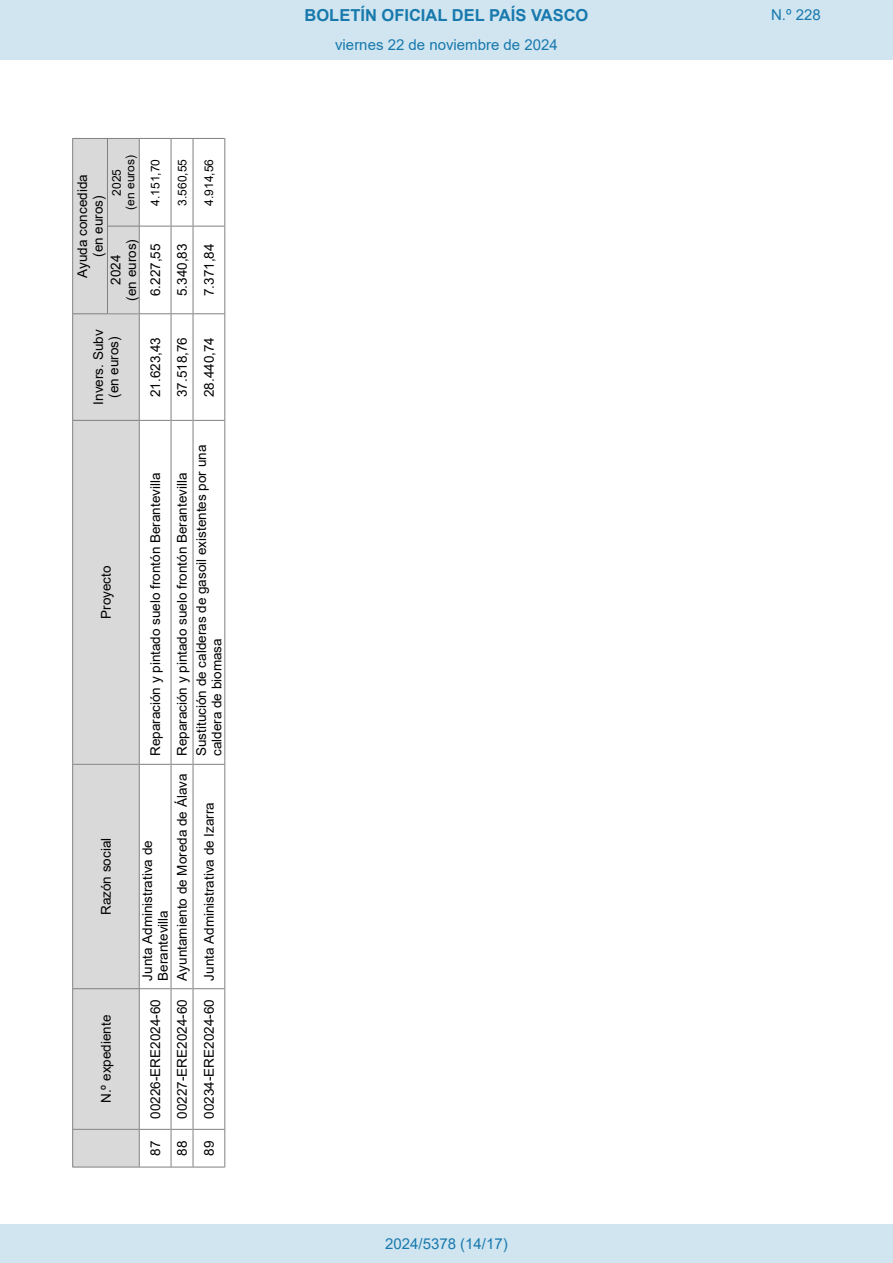
<style>
.page{position:relative;width:893px;height:1263px;background:#fff}
.page>*{position:absolute;margin:0;border:0;box-sizing:border-box;transform-origin:0 0}
.t1{font:700 16.5px "Arial";color:#1879ad}
.Paginacion_Centro{font:15px "Arial";color:#1879ad}
.t2{font:13.5px/15.5px "Arial";color:#000;text-align:center}
.t3{font:12px/13.8px "Arial";color:#000;text-align:center}
</style>
<div class="page">
<div style="left:73px;top:139px;width:34px;height:174px;background:#d9d9d9"></div>
<div style="left:73px;top:1130px;width:66px;height:37px;background:#d9d9d9"></div>
<div style="left:73px;top:989px;width:66px;height:140px;background:#d9d9d9"></div>
<div style="left:73px;top:765px;width:66px;height:223px;background:#d9d9d9"></div>
<div style="left:73px;top:421px;width:66px;height:343px;background:#d9d9d9"></div>
<div style="left:73px;top:314px;width:66px;height:106px;background:#d9d9d9"></div>
<div style="left:108px;top:226px;width:31px;height:87px;background:#d9d9d9"></div>
<div style="left:108px;top:139px;width:31px;height:87px;background:#d9d9d9"></div>
<hr style="left:73px;top:1167px;width:151px;height:1px;background:#808080">
<hr style="left:73px;top:1129px;width:66px;height:1px;background:#808080">
<hr style="left:140px;top:1129px;width:31px;height:1px;background:#808080">
<svg style="left:172px;top:1129px;width:21px;height:1px"></svg>
<hr style="left:193px;top:1129px;width:31px;height:1px;background:#808080">
<hr style="left:73px;top:988px;width:66px;height:1px;background:#808080">
<hr style="left:140px;top:988px;width:31px;height:1px;background:#808080">
<svg style="left:172px;top:988px;width:21px;height:1px"></svg>
<hr style="left:193px;top:988px;width:31px;height:1px;background:#808080">
<hr style="left:73px;top:764px;width:66px;height:1px;background:#808080">
<hr style="left:140px;top:764px;width:31px;height:1px;background:#808080">
<svg style="left:172px;top:764px;width:21px;height:1px"></svg>
<hr style="left:193px;top:764px;width:31px;height:1px;background:#808080">
<hr style="left:73px;top:420px;width:66px;height:1px;background:#808080">
<hr style="left:140px;top:420px;width:31px;height:1px;background:#808080">
<svg style="left:172px;top:420px;width:21px;height:1px"></svg>
<hr style="left:193px;top:420px;width:31px;height:1px;background:#808080">
<hr style="left:73px;top:313px;width:66px;height:1px;background:#808080">
<hr style="left:140px;top:313px;width:31px;height:1px;background:#808080">
<svg style="left:172px;top:313px;width:21px;height:1px"></svg>
<hr style="left:193px;top:313px;width:31px;height:1px;background:#808080">
<hr style="left:73px;top:138px;width:151px;height:1px;background:#808080">
<hr style="left:108px;top:226px;width:31px;height:1px;background:#808080">
<hr style="left:140px;top:226px;width:31px;height:1px;background:#808080">
<svg style="left:172px;top:226px;width:21px;height:1px"></svg>
<hr style="left:193px;top:226px;width:31px;height:1px;background:#808080">
<hr style="left:72px;top:138px;width:1px;height:1029px;background:#808080">
<hr style="left:107px;top:139px;width:1px;height:174px;background:#808080">
<hr style="left:139px;top:139px;width:1px;height:1028px;background:#808080">
<hr style="left:171px;top:139px;width:1px;height:1028px;background:#808080">
<hr style="left:193px;top:139px;width:1px;height:1028px;background:#808080">
<hr style="left:224px;top:138px;width:1px;height:1029px;background:#808080">
<div style="left:0;top:0;width:893px;height:60px;background:#d0e5f0"></div>
<div style="left:0;top:1225px;width:893px;height:38px;background:#d0e5f0"></div>
<p class="t3" style="left:110px;top:210px;width:56px;rotate:-90deg">2025<br>(en euros)</p>
<p class="t2" style="left:75px;top:278px;width:105px;rotate:-90deg">Ayuda concedida (en euros)</p>
<p class="t2" style="left:108px;top:301px;width:63px;rotate:-90deg">2024<br>(en euros)</p>
<p class="t3" style="left:148px;top:206px;width:48px;rotate:-90deg">4.151,70</p>
<p class="t2" style="left:148px;top:296px;width:54px;rotate:-90deg">6.227,55</p>
<p class="t2" style="left:91px;top:405px;width:77px;rotate:-90deg">Invers. Subv (en euros)</p>
<p class="t2" style="left:148px;top:397px;width:62px;rotate:-90deg">21.623,43</p>
<p class="t3" style="left:175px;top:206px;width:48px;rotate:-90deg">3.560,55</p>
<p class="t3" style="left:202px;top:206px;width:48px;rotate:-90deg">4.914,56</p>
<p class="t2" style="left:174px;top:296px;width:54px;rotate:-90deg">5.340,83</p>
<p class="t2" style="left:201px;top:296px;width:54px;rotate:-90deg">7.371,84</p>
<p class="t2" style="left:174px;top:397px;width:62px;rotate:-90deg">37.518,76</p>
<p class="t2" style="left:201px;top:397px;width:62px;rotate:-90deg">28.440,74</p>
<p class="t2" style="left:98px;top:619px;width:55px;rotate:-90deg">Proyecto</p>
<p class="t2" style="left:148px;top:756px;width:285px;rotate:-90deg">Reparación y pintado suelo frontón Berantevilla</p>
<p class="t2" style="left:194px;top:756px;width:313px;text-align:left;rotate:-90deg">Sustitución de calderas de gasoil existentes por una caldera de biomasa</p>
<p class="t2" style="left:174px;top:756px;width:285px;rotate:-90deg">Reparación y pintado suelo frontón Berantevilla</p>
<p class="t2" style="left:98px;top:915px;width:79px;rotate:-90deg">Razón social</p>
<p class="t2" style="left:98px;top:1103px;width:90px;rotate:-90deg">N.º expediente</p>
<p class="t2" style="left:174px;top:980px;width:209px;rotate:-90deg">Ayuntamiento de Moreda de Álava</p>
<p class="t2" style="left:140px;top:980px;width:142px;text-align:left;rotate:-90deg">Junta Administrativa de<br>Berantevilla</p>
<p class="t2" style="left:148px;top:1119px;width:121px;rotate:-90deg">00226-ERE2024-60</p>
<p class="t2" style="left:148px;top:1156px;width:17px;rotate:-90deg">87</p>
<p class="t2" style="left:174px;top:1119px;width:121px;rotate:-90deg">00227-ERE2024-60</p>
<p class="t2" style="left:174px;top:1156px;width:17px;rotate:-90deg">88</p>
<p class="t2" style="left:201px;top:980px;width:180px;rotate:-90deg">Junta Administrativa de Izarra</p>
<p class="t2" style="left:201px;top:1119px;width:121px;rotate:-90deg">00234-ERE2024-60</p>
<p class="t2" style="left:201px;top:1156px;width:17px;rotate:-90deg">89</p>
<p class="t1" style="left:305px;top:3px;width:285px">BOLETÍN OFICIAL DEL PAÍS VASCO</p>
<p class="Paginacion_Centro" style="left:771px;top:5px;width:51px">N.º 228</p>
<p class="Paginacion_Centro" style="left:335px;top:35px;width:224px">viernes 22 de noviembre de 2024</p>
<p class="Paginacion_Centro" style="left:385px;top:1234px;width:124px">2024/5378 (14/17)</p>
</div>
